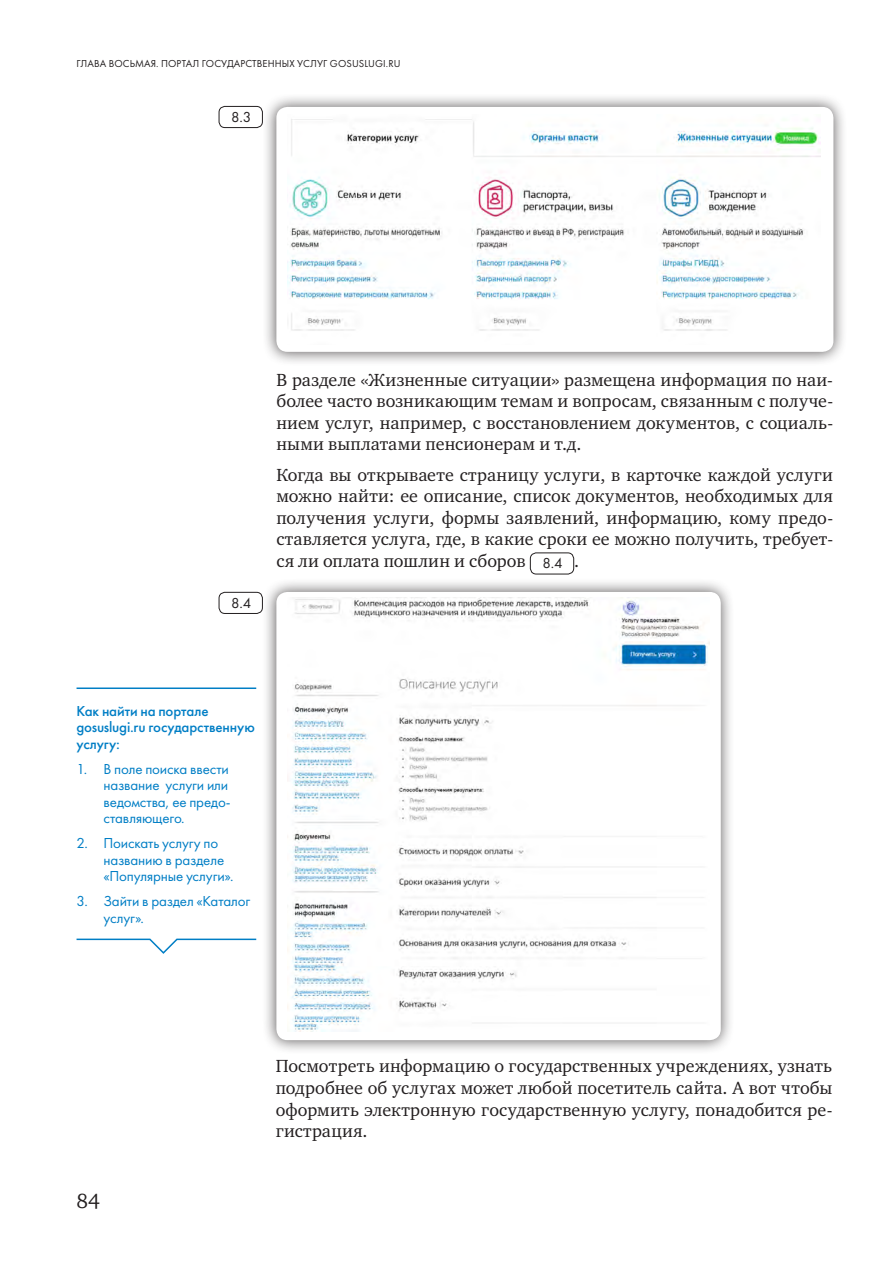
<style>
.page{position:relative;width:893px;height:1263px;background:#fff}
.page>*{position:absolute;margin:0;border:0;box-sizing:border-box;transform-origin:0 0}
.t1{font:21px "Charter ITC";color:#231f20}
.t2{font:18px/21.6px "Charter ITC";letter-spacing:.005em;color:#231f20;text-align:justify}
.t3{font:15px/16.5px "Futura PT Book";letter-spacing:-.01em;color:#007ec5}
.snoski{font:15px/16.5px "Futura PT Medium";letter-spacing:-.01em;color:#007ec5}
.t4{font:15px "Futura PT Book";color:#231f20}
.t5{font:10.5px "Futura PT Book";letter-spacing:.01em;color:#231f20}
</style>
<div class="page">
<div style="left:262px;top:93px;width:585px;height:273px;background:#231f20;opacity:.75"></div>
<div style="left:276px;top:107px;width:557px;height:245px;background:#fff;border-radius:11px"></div>
<div style="left:262px;top:578px;width:473px;height:476px;background:#231f20;opacity:.75"></div>
<div style="left:276px;top:592px;width:445px;height:448px;background:#fff;border-radius:11px"></div>
<img style="left:288px;top:119px;width:532px;height:212px">
<div style="left:219px;top:106px;width:44px;height:22px;border:1px solid #231f20;border-radius:6px"></div>
<div style="left:219px;top:592px;width:44px;height:22px;border:1px solid #231f20;border-radius:6px"></div>
<img style="left:288px;top:598px;width:421px;height:433px">
<hr style="left:77px;top:687px;width:179px;height:2px;background:#007ec5">
<svg style="left:76px;top:938px;width:181px;height:16px"></svg>
<div style="left:530px;top:552px;width:44px;height:22px;border:1px solid #231f20;border-radius:6px"></div>
<p class="t5" style="left:77px;top:57px;width:325px">ГЛАВА ВОСЬМАЯ. ПОРТАЛ ГОСУДАРСТВЕННЫХ УСЛУГ GOSUSLUGI.RU</p>
<p class="t4" style="left:231px;top:108px;width:22px">8.3</p>
<p class="t4" style="left:231px;top:594px;width:22px">8.4</p>
<p class="t2" style="left:276px;top:369px;width:558px">В разделе «Жизненные ситуации» размещена информация по наи&shy;более часто возникающим темам и вопросам, связанным с получе&shy;нием услуг, например, с восстановлением документов, с социаль&shy;ными выплатами пенсионерам и т.д.</p>
<p class="t2" style="left:276px;top:463px;width:558px">Когда вы открываете страницу услуги, в карточке каждой услуги можно найти: ее описание, список документов, необходимых для получения услуги, формы заявлений, информацию, кому предо&shy;ставляется услуга, где, в какие сроки ее можно получить, требует&shy;ся ли оплата пошлин и сборов</p>
<p class="t4" style="left:542px;top:554px;width:22px">8.4</p>
<p class="t2" style="left:574px;top:550px;width:7px">.</p>
<p class="snoski" style="left:77px;top:702px;width:180px">Как найти на портале gosuslugi.ru государственную услугу:</p>
<p class="t3" style="left:104px;top:760px;width:129px;text-indent:-27px">1. В поле поиска ввести название услуги или ведомства, ее предо&shy;ставляющего.</p>
<p class="t3" style="left:104px;top:835px;width:131px;text-indent:-27px">2. Поискать услугу по названию в разделе «Популярные услуги».</p>
<p class="t3" style="left:104px;top:893px;width:148px;text-indent:-27px">3. Зайти в раздел «Каталог услуг».</p>
<p class="t1" style="left:77px;top:1187px;width:25px">84</p>
<p class="t2" style="left:276px;top:1055px;width:558px">Посмотреть информацию о государственных учреждениях, узнать подробнее об услугах может любой посетитель сайта. А вот чтобы оформить электронную государственную услугу, понадобится ре&shy;гистрация.</p>
</div>
